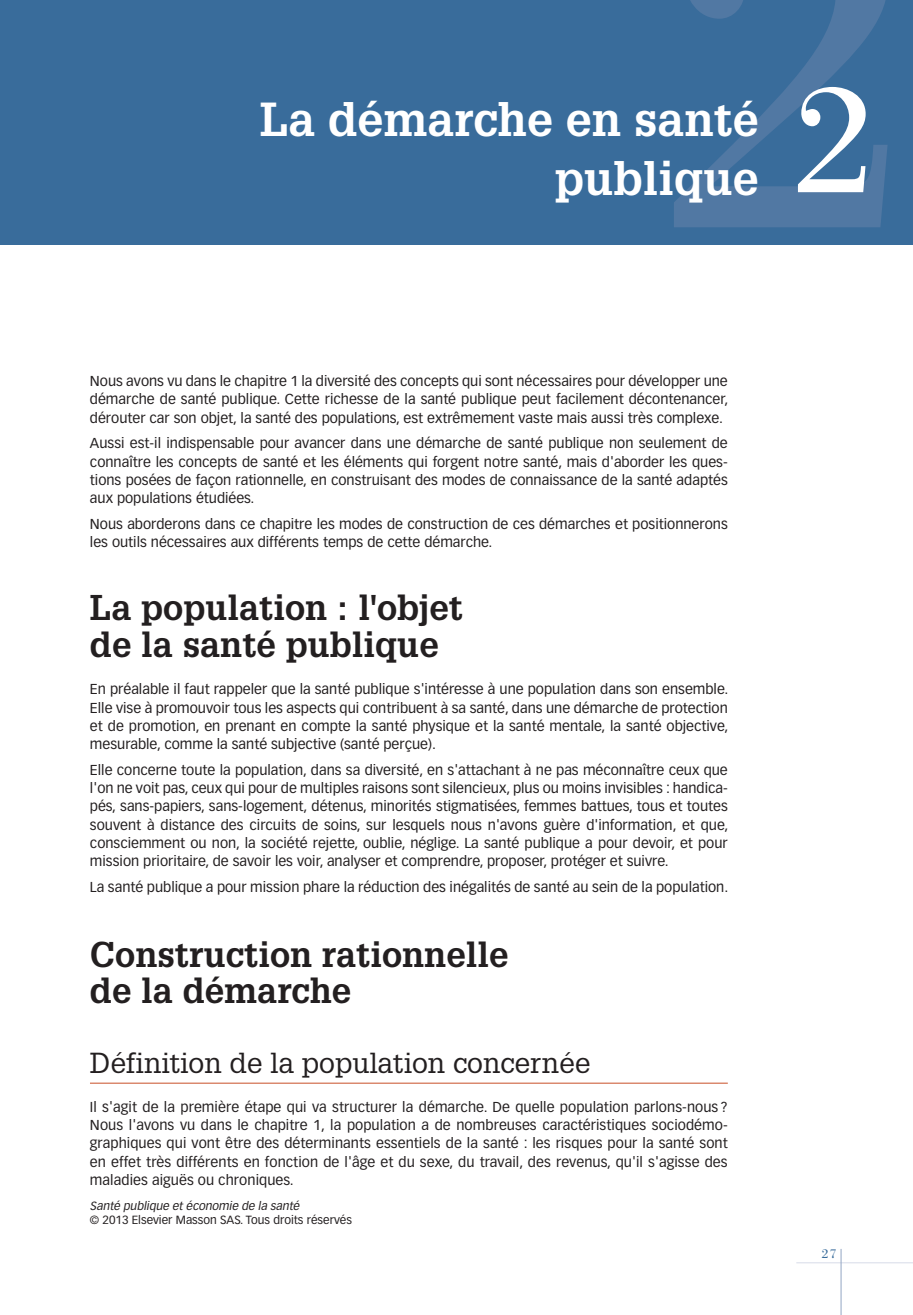
<style>
.page{position:relative;width:913px;height:1315px;background:#fff}
.page>*{position:absolute;margin:0;border:0;box-sizing:border-box;transform-origin:0 0}
.t1{font:506.1px "Bodoni";color:#fff}
.t2{font:159.95px "Bodoni";color:#fff}
.t3{font:700 46.73px/58.3px "Glypha";color:#fff;text-align:right}
.t4{font:700 35px/36.6px "Glypha";color:#231f20}
.t5{font:28.35px "Glypha";color:#231f20}
.t6{font:14.17px/18.4px "Vectora LH";color:#231f20;text-align:justify}
.t7{font:13.3px "Bodoni";color:#396c9b}
.t8{font:11.72px "Vectora LH";color:#231f20}
.t9{font:italic 11.72px "Vectora LH";color:#231f20}
</style>
<div class="page">
<div style="left:0;top:0;width:913px;height:245px;background:#396c9b"></div>
<hr style="left:796px;top:1262px;width:117px;height:1px;background:#d7dce8">
<hr style="left:840px;top:1249px;width:1px;height:66px;background:#92a5c3">
<hr style="left:90px;top:1083px;width:638px;height:1px;background:#c85027">
<h1 class="t1" style="left:662px;top:-126px;width:255px">2</h1>
<h2 class="t2" style="left:794px;top:81px;width:81px">2</h2>
<h3 class="t3" style="left:260px;top:94px;width:500px">La démarche en santé publique</h3>
<p class="t6" style="left:90px;top:373px;width:640px">Nous avons vu dans le chapitre 1 la diversité des concepts qui sont nécessaires pour développer une démarche de santé publique. Cette richesse de la santé publique peut facilement décontenancer, dérouter car son objet, la santé des populations, est extrêmement vaste mais aussi très complexe.</p>
<p class="t6" style="left:90px;top:435px;width:639px">Aussi est-il indispensable pour avancer dans une démarche de santé publique non seulement de connaître les concepts de santé et les éléments qui forgent notre santé, mais d'aborder les ques&shy;tions posées de façon rationnelle, en construisant des modes de connaissance de la santé adaptés aux populations étudiées.</p>
<p class="t6" style="left:90px;top:515px;width:639px">Nous aborderons dans ce chapitre les modes de construction de ces démarches et positionnerons les outils nécessaires aux différents temps de cette démarche.</p>
<h3 class="t4" style="left:90px;top:592px;width:375px">La population : l'objet de la santé publique</h3>
<p class="t6" style="left:90px;top:681px;width:640px">En préalable il faut rappeler que la santé publique s'intéresse à une population dans son ensemble.<br>Elle vise à promouvoir tous les aspects qui contribuent à sa santé, dans une démarche de protection et de promotion, en prenant en compte la santé physique et la santé mentale, la santé objective, mesurable, comme la santé subjective (santé perçue).</p>
<p class="t6" style="left:90px;top:761px;width:640px">Elle concerne toute la population, dans sa diversité, en s'attachant à ne pas méconnaître ceux que l'on ne voit pas, ceux qui pour de multiples raisons sont silencieux, plus ou moins invisibles : handica&shy;pés, sans-papiers, sans-logement, détenus, minorités stigmatisées, femmes battues, tous et toutes souvent à distance des circuits de soins, sur lesquels nous n'avons guère d'information, et que, consciemment ou non, la société rejette, oublie, néglige. La santé publique a pour devoir, et pour mission prioritaire, de savoir les voir, analyser et comprendre, proposer, protéger et suivre.</p>
<p class="t6" style="left:90px;top:878px;width:640px">La santé publique a pour mission phare la réduction des inégalités de santé au sein de la population.</p>
<h3 class="t4" style="left:90px;top:938px;width:420px">Construction rationnelle de la démarche</h3>
<h3 class="t5" style="left:90px;top:1052px;width:502px">Définition de la population concernée</h3>
<p class="t6" style="left:90px;top:1098px;width:639px">Il s'agit de la première étape qui va structurer la démarche. De quelle population parlons-nous ?<br>Nous l'avons vu dans le chapitre 1 , la population a de nombreuses caractéristiques sociodémo&shy;graphiques qui vont être des déterminants essentiels de la santé : les risques pour la santé sont en effet très différents en fonction de l'âge et du sexe, du travail, des revenus, qu'il s'agisse des maladies aiguës ou chroniques.</p>
<p class="t9" style="left:90px;top:1201px;width:213px">Santé publique et économie de la santé</p>
<p class="t8" style="left:90px;top:1215px;width:263px">© 2013 Elsevier Masson SAS. Tous droits réservés</p>
<p class="t7" style="left:822px;top:1248px;width:16px">27</p>
</div>
